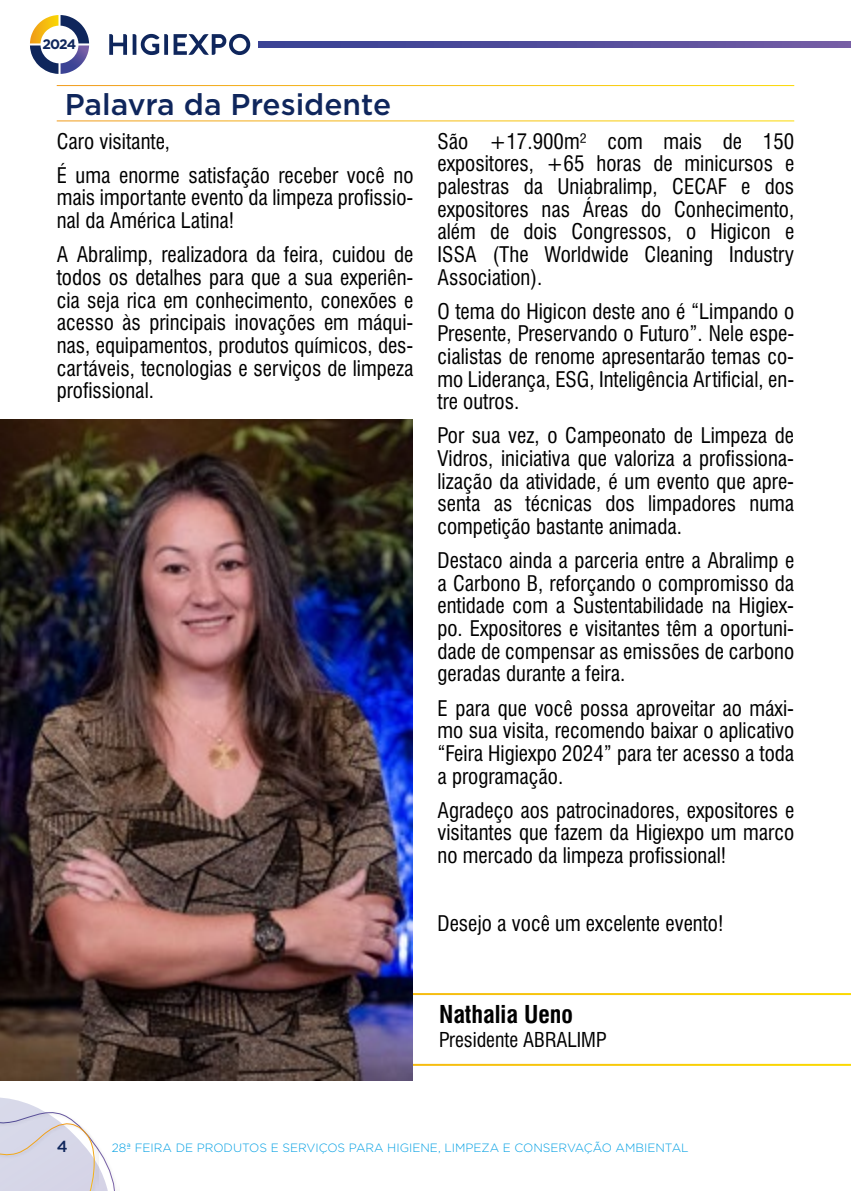
<style>
.page{position:relative;width:851px;height:1191px;background:#fff}
.page>*{position:absolute;margin:0;border:0;box-sizing:border-box;transform-origin:0 0}
.t1{font:500 30px "Gotham";color:#0f265c}
.t2{font:700 condensed 24px "Swiss 721 BT";color:#000}
.t3{font:condensed 21px/22.6px "Swiss 721 BT";color:#000;text-align:justify}
.t4{font:condensed 20px "Swiss 721 BT";color:#000}
.t5{font:500 16px "Gotham";color:#0f265c}
.t6{font:700 13.8px "Gotham";color:#0f265c}
.t7{font:300 12px "Gotham";color:#009fe3}
</style>
<div class="page">
<svg style="left:0;top:1097px;width:115px;height:94px"></svg>
<svg style="left:258px;top:41px;width:592px;height:7px;background:#534d9b"></svg>
<svg style="left:109px;top:34px;width:18px;height:21px"></svg>
<svg style="left:133px;top:34px;width:117px;height:21px"></svg>
<svg style="left:30px;top:15px;width:59px;height:59px"></svg>
<img style="left:0;top:419px;width:412px;height:662px">
<p class="t6" style="left:43px;top:35px;width:35px">2024</p>
<h1 class="t1" style="left:65px;top:85px;width:328px">Palavra da Presidente</h1>
<p class="t3" style="left:57px;top:124px;width:358px;line-height:34px">Caro visitante,<br>É uma enorme satisfação receber você no</p>
<p class="t3" style="left:57px;top:186px;width:358px">mais importante evento da limpeza profissio&shy;nal da América Latina!</p>
<p class="t3" style="left:57px;top:243px;width:358px">A Abralimp, realizadora da feira, cuidou de todos os detalhes para que a sua experiên&shy;cia seja rica em conhecimento, conexões e acesso às principais inovações em máqui&shy;nas, equipamentos, produtos químicos, des&shy;cartáveis, tecnologias e serviços de limpeza profissional.</p>
<p class="t3" style="left:437px;top:130px;width:358px">São +17.900m² com mais de 150 expositores, +65 horas de minicursos e palestras da Uniabralimp, CECAF e dos expositores nas Áreas do Conhecimento, além de dois Congressos, o Higicon e ISSA (The Worldwide Cleaning Industry Association).</p>
<p class="t3" style="left:437px;top:300px;width:358px">O tema do Higicon deste ano é “Limpando o Presente, Preservando o Futuro”. Nele espe&shy;cialistas de renome apresentarão temas co&shy;mo Liderança, ESG, Inteligência Artificial, en&shy;tre outros.</p>
<p class="t3" style="left:437px;top:424px;width:358px">Por sua vez, o Campeonato de Limpeza de Vidros, iniciativa que valoriza a profissiona&shy;lização da atividade, é um evento que apre&shy;senta as técnicas dos limpadores numa competição bastante animada.</p>
<p class="t3" style="left:437px;top:549px;width:358px">Destaco ainda a parceria entre a Abralimp e a Carbono B, reforçando o compromisso da entidade com a Sustentabilidade na Higiex&shy;po. Expositores e visitantes têm a oportuni&shy;dade de compensar as emissões de carbono geradas durante a feira.</p>
<p class="t3" style="left:437px;top:696px;width:358px">E para que você possa aproveitar ao máxi&shy;mo sua visita, recomendo baixar o aplicativo “Feira Higiexpo 2024” para ter acesso a toda a programação.</p>
<p class="t3" style="left:437px;top:798px;width:358px">Agradeço aos patrocinadores, expositores e visitantes que fazem da Higiexpo um marco no mercado da limpeza profissional!</p>
<p class="t3" style="left:437px;top:912px;width:287px">Desejo a você um excelente evento!</p>
<p class="t2" style="left:439px;top:1000px;width:135px">Nathalia Ueno</p>
<p class="t4" style="left:439px;top:1027px;width:169px">Presidente ABRALIMP</p>
<p class="t5" style="left:57px;top:1136px;width:12px">4</p>
<p class="t7" style="left:112px;top:1140px;width:578px">28ª FEIRA DE PRODUTOS E SERVIÇOS PARA HIGIENE, LIMPEZA E CONSERVAÇÃO AMBIENTAL</p>
</div>
